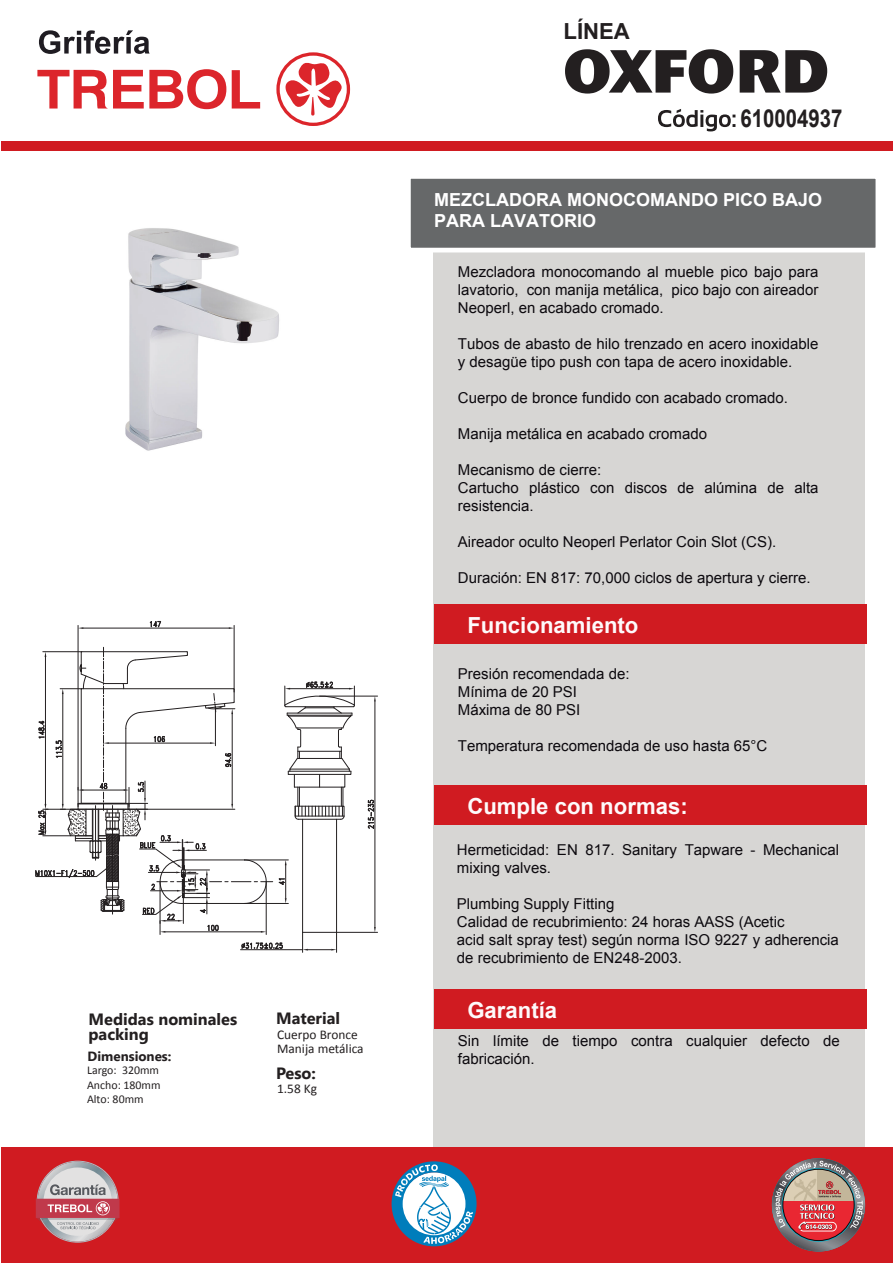
<style>
.page{position:relative;width:893px;height:1263px;background:#fff}
.page>*{position:absolute;margin:0;border:0;box-sizing:border-box;transform-origin:0 0}
.t1{font:800 60px "Cosmos BQ";letter-spacing:.02em;color:#231f20;scale:.96 1}
.t2{font:700 24.75px "Arial";color:#231f20;scale:.82 1}
.t3{font:700 22.2px "Arial";color:#fefafb}
.t4{font:700 22.2px "Arial";color:#231f20}
.t5{font:700 18px/21.6px "Arial";color:#fff}
.t6{font:700 16.35px/15px "Khmer UI";color:#231f20}
.t7{font:15px/18px "Arial";color:#0c090e}
.t8{font:13.35px/14.2px "Calibri";color:#231f20}
.t9{font:700 13.35px "Khmer UI";color:#231f20}
.t10{font:11.85px/14.2px "Calibri";color:#231f20}
</style>
<div class="page">
<div style="left:434px;top:223px;width:431px;height:931px;background:#d7d6d4"></div>
<div style="left:406px;top:174px;width:474px;height:78px;background:#666869;border:5px solid #fff"></div>
<div style="left:1px;top:141px;width:892px;height:9px;background:#d01b21"></div>
<svg style="left:658px;top:109px;width:77px;height:22px"></svg>
<div style="left:434px;top:605px;width:432px;height:39px;background:#d01b21"></div>
<div style="left:434px;top:785px;width:432px;height:39px;background:#d01b21"></div>
<div style="left:434px;top:989px;width:432px;height:39px;background:#d01b21"></div>
<svg style="left:232px;top:70px;width:28px;height:39px"></svg>
<svg style="left:37px;top:69px;width:189px;height:40px"></svg>
<div style="left:276px;top:52px;width:74px;height:74px;border:3px solid #dc252b;border-radius:50%"></div>
<svg style="left:283px;top:58px;width:61px;height:58px"></svg>
<svg style="left:39px;top:30px;width:111px;height:24px"></svg>
<div style="left:1px;top:1148px;width:892px;height:115px;background:#d01b21"></div>
<svg style="left:392px;top:1161px;width:85px;height:85px"></svg>
<svg style="left:772px;top:1158px;width:93px;height:93px"></svg>
<div style="left:783px;top:1169px;width:71px;height:72px;border:1px solid #0c090d;border-radius:50%"></div>
<img style="left:125px;top:228px;width:154px;height:223px">
<svg style="left:36px;top:1161px;width:84px;height:82px"></svg>
<hr style="left:234px;top:625px;width:1px;height:67px;background:#231f20">
<hr style="left:78px;top:625px;width:1px;height:165px;background:#231f20">
<hr style="left:83px;top:628px;width:146px;height:1px;background:#231f20">
<svg style="left:150px;top:621px;width:11px;height:6px"></svg>
<hr style="left:337px;top:932px;width:41px;height:1px;background:#231f20">
<hr style="left:320px;top:696px;width:58px;height:1px;background:#231f20">
<hr style="left:375px;top:701px;width:1px;height:226px;background:#231f20">
<svg style="left:368px;top:799px;width:7px;height:30px"></svg>
<svg style="left:35px;top:647px;width:320px;height:305px"></svg>
<h3 class="t4" style="left:563px;top:16px;width:68px">LÍNEA</h3>
<h1 class="t1" style="left:563px;top:36px;width:278px">OXFORD</h1>
<h2 class="t2" style="left:741px;top:102px;width:126px">610004937</h2>
<p class="t5" style="left:434px;top:189px;width:389px">MEZCLADORA MONOCOMANDO PICO BAJO<br>PARA LAVATORIO</p>
<p class="t7" style="left:458px;top:263px;width:362px;text-align:justify">Mezcladora monocomando al mueble pico bajo para lavatorio, con manija metálica, pico bajo con aireador Neoperl, en acabado cromado.</p>
<p class="t7" style="left:458px;top:335px;width:362px">Tubos de abasto de hilo trenzado en acero inoxidable y desagüe tipo push con tapa de acero inoxidable.</p>
<p class="t7" style="left:458px;top:389px;width:332px">Cuerpo de bronce fundido con acabado cromado.</p>
<p class="t7" style="left:458px;top:425px;width:251px">Manija metálica en acabado cromado</p>
<p class="t7" style="left:458px;top:461px;width:362px">Mecanismo de cierre:<br>Cartucho plástico con discos de alúmina de alta resistencia.</p>
<p class="t7" style="left:458px;top:533px;width:320px">Aireador oculto Neoperl Perlator Coin Slot (CS).</p>
<p class="t7" style="left:458px;top:569px;width:354px">Duración: EN 817: 70,000 ciclos de apertura y cierre.</p>
<h3 class="t3" style="left:467px;top:611px;width:173px">Funcionamiento</h3>
<p class="t7" style="left:458px;top:664px;width:173px">Presión recomendada de:<br>Mínima de 20 PSI<br>Máxima de 80 PSI</p>
<p class="t7" style="left:458px;top:736px;width:311px">Temperatura recomendada de uso hasta 65°C</p>
<h3 class="t3" style="left:467px;top:791px;width:222px">Cumple con normas:</h3>
<p class="t7" style="left:457px;top:840px;width:384px">Hermeticidad: EN 817. Sanitary Tapware - Mechanical mixing valves.</p>
<p class="t7" style="left:457px;top:894px;width:384px">Plumbing Supply Fitting<br>Calidad de recubrimiento: 24 horas AASS (Acetic<br>acid salt spray test) según norma ISO 9227 y adherencia de recubrimiento de EN248-2003.</p>
<h3 class="t3" style="left:467px;top:995px;width:91px">Garantía</h3>
<p class="t6" style="left:276px;top:1011px;width:66px">Material</p>
<p class="t6" style="left:89px;top:1012px;width:150px">Medidas nominales packing</p>
<p class="t8" style="left:277px;top:1027px;width:88px">Cuerpo Bronce<br>Manija metálica</p>
<p class="t7" style="left:458px;top:1031px;width:384px">Sin límite de tiempo contra cualquier defecto de</p>
<p class="t9" style="left:88px;top:1048px;width:85px">Dimensiones:</p>
<p class="t7" style="left:458px;top:1049px;width:78px">fabricación.</p>
<p class="t10" style="left:87px;top:1063px;width:75px">Largo: 320mm<br>Ancho: 180mm<br>Alto: 80mm</p>
<p class="t6" style="left:276px;top:1065px;width:41px">Peso:</p>
<p class="t8" style="left:277px;top:1081px;width:41px">1.58 Kg</p>
</div>
